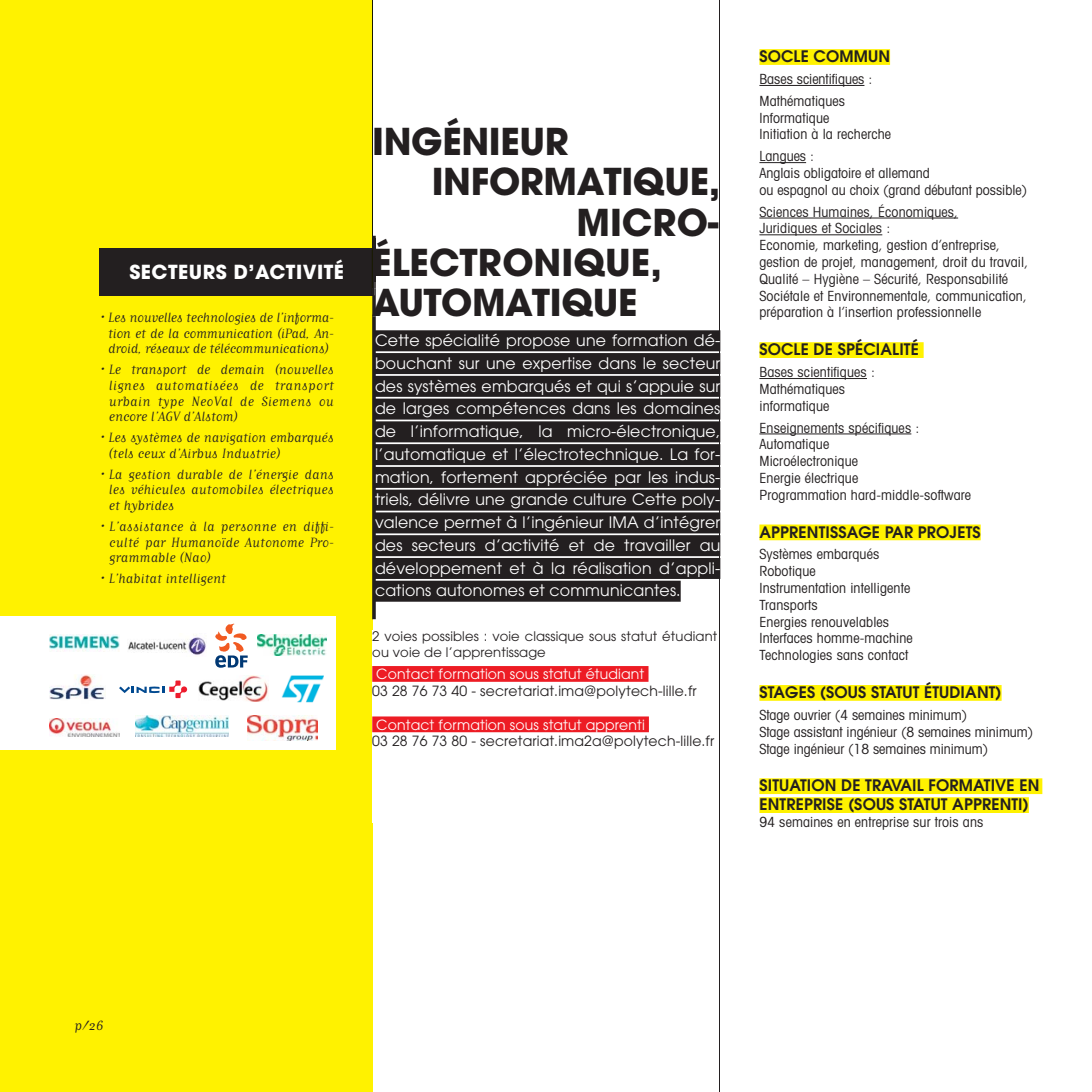
<style>
.page{position:relative;width:1092px;height:1092px;background:#fff}
.page>*{position:absolute;margin:0;border:0;box-sizing:border-box;transform-origin:0 0}
.t1{font:700 36.75px "Avant Garde";letter-spacing:-.01em;color:#231f20}
.t2{font:700 19.25px "Avant Garde";letter-spacing:.025em;color:#fff}
.t3{font:15.75px/22.8px "Avant Garde";letter-spacing:.01em;color:#fff;text-align:justify}
.t4{font:15.75px/15.8px "Matrix Script";color:#231f20;text-align:justify}
.t5{font:600 15.75px/18.9px "Avant Garde";letter-spacing:.01em;color:#231f20}
.t6{font:15.75px/15.8px "Matrix Script";letter-spacing:-.02em;color:#231f20;text-align:center}
.t7{font:condensed 14px/16.8px "Avant Garde";letter-spacing:.01em;color:#231f20}
.t8{font:14px "Avant Garde";letter-spacing:.01em;color:#231f20}
.t9{font:14px "Avant Garde";letter-spacing:.01em;color:#fff}
.t10{font:13.12px/16.8px "Avant Garde";letter-spacing:.01em;color:#231f20}
</style>
<div class="page">
<div style="left:0;top:0;width:372px;height:1091px;background:#fff200"></div>
<div style="left:759px;top:49px;width:131px;height:16px;background:#fff200"></div>
<hr style="left:759px;top:85px;width:105px;height:1px;background:#231f20">
<hr style="left:759px;top:162px;width:47px;height:1px;background:#231f20">
<hr style="left:759px;top:218px;width:199px;height:1px;background:#231f20">
<hr style="left:759px;top:234px;width:123px;height:1px;background:#231f20">
<div style="left:759px;top:342px;width:164px;height:16px;background:#fff200"></div>
<hr style="left:759px;top:378px;width:107px;height:1px;background:#231f20">
<hr style="left:759px;top:433px;width:152px;height:1px;background:#231f20">
<div style="left:759px;top:524px;width:221px;height:16px;background:#fff200"></div>
<div style="left:759px;top:685px;width:242px;height:15px;background:#fff200"></div>
<div style="left:759px;top:778px;width:283px;height:16px;background:#fff200"></div>
<div style="left:759px;top:797px;width:269px;height:15px;background:#fff200"></div>
<div style="left:372px;top:666px;width:276px;height:15px;background:#ed1c24"></div>
<div style="left:372px;top:716px;width:277px;height:16px;background:#ed1c24"></div>
<div style="left:99px;top:248px;width:275px;height:47px;background:#231f20"></div>
<hr style="left:372px;top:0;width:1px;height:248px;background:#181a00">
<hr style="left:719px;top:0;width:1px;height:1091px;background:#231f20">
<svg style="left:372px;top:236px;width:4px;height:383px"></svg>
<div style="left:0;top:616px;width:335px;height:134px;background:#fff"></div>
<div style="left:375px;top:330px;width:345px;height:21px;background:#231f20"></div>
<div style="left:375px;top:353px;width:345px;height:21px;background:#231f20"></div>
<div style="left:375px;top:376px;width:345px;height:21px;background:#231f20"></div>
<div style="left:375px;top:398px;width:345px;height:21px;background:#231f20"></div>
<div style="left:375px;top:421px;width:345px;height:21px;background:#231f20"></div>
<div style="left:375px;top:444px;width:345px;height:21px;background:#231f20"></div>
<div style="left:375px;top:467px;width:345px;height:21px;background:#231f20"></div>
<div style="left:375px;top:489px;width:345px;height:21px;background:#231f20"></div>
<div style="left:375px;top:512px;width:345px;height:21px;background:#231f20"></div>
<div style="left:375px;top:535px;width:345px;height:21px;background:#231f20"></div>
<div style="left:375px;top:558px;width:345px;height:21px;background:#231f20"></div>
<div style="left:375px;top:580px;width:305px;height:21px;background:#231f20"></div>
<img style="left:257px;top:635px;width:69px;height:20px">
<img style="left:198px;top:675px;width:70px;height:26px">
<img style="left:136px;top:715px;width:92px;height:21px">
<img style="left:50px;top:635px;width:70px;height:16px">
<img style="left:50px;top:675px;width:55px;height:25px">
<img style="left:282px;top:675px;width:41px;height:27px">
<img style="left:248px;top:715px;width:69px;height:25px">
<img style="left:128px;top:634px;width:78px;height:21px">
<svg style="left:119px;top:680px;width:68px;height:18px"></svg>
<img style="left:50px;top:718px;width:70px;height:18px">
<svg style="left:215px;top:623px;width:33px;height:44px"></svg>
<h1 class="t1" style="left:372px;top:128px;width:198px">INGÉNIEUR</h1>
<h1 class="t1" style="left:431px;top:168px;width:290px">INFORMATIQUE,</h1>
<h1 class="t1" style="left:576px;top:208px;width:144px">MICRO-</h1>
<h1 class="t1" style="left:391px;top:249px;width:272px">LECTRONIQUE,</h1>
<h1 class="t1" style="left:372px;top:289px;width:267px">AUTOMATIQUE</h1>
<h2 class="t2" style="left:129px;top:265px;width:264px">SECTEURS D’ACTIVITÉ <sup>É</sup></h2>
<p class="t6" style="left:100px;top:308px;width:235px">• Les nouvelles technologies de l’informa&shy;tion et de la communication (iPad, An&shy;droid, réseaux de télécommunications)</p>
<p class="t4" style="left:109px;top:361px;width:226px;text-indent:-8px">• Le transport de demain (nouvelles lignes automatisées de transport urbain type NeoVal de Siemens ou encore l’AGV d’Alstom)</p>
<p class="t4" style="left:109px;top:429px;width:227px;text-indent:-8px">• Les systèmes de navigation embarqués (tels ceux d’Airbus Industrie)</p>
<p class="t4" style="left:109px;top:465px;width:226px;text-indent:-8px">• La gestion durable de l’énergie dans les véhicules automobiles électriques et hybrides</p>
<p class="t4" style="left:109px;top:517px;width:226px;text-indent:-9px">• L’assistance à la personne en diffi&shy;culté par Humanoïde Autonome Pro&shy;grammable (Nao)</p>
<p class="t4" style="left:100px;top:570px;width:127px">• L’habitat intelligent</p>
<p class="t3" style="left:375px;top:330px;width:347px">Cette spécialité propose une formation dé&shy;bouchant sur une expertise dans le secteur des systèmes embarqués et qui s’appuie sur de larges compétences dans les domaines de l’informatique, la micro-électronique, l’automatique et l’électrotechnique. La for&shy;mation, fortement appréciée par les indus&shy;triels, délivre une grande culture Cette poly&shy;valence permet à l’ingénieur IMA d’intégrer des secteurs d’activité et de travailler au développement et à la réalisation d’appli&shy;cations autonomes et communicantes.</p>
<p class="t10" style="left:372px;top:628px;width:346px">2 voies possibles : voie classique sous statut étudiant ou voie de l’apprentissage</p>
<p class="t9" style="left:376px;top:668px;width:269px">Contact formation sous statut étudiant</p>
<p class="t8" style="left:372px;top:685px;width:326px">03 28 76 73 40 - secretariat.ima@polytech-lille.fr</p>
<p class="t9" style="left:376px;top:719px;width:270px">Contact formation sous statut apprenti</p>
<p class="t8" style="left:372px;top:736px;width:343px">03 28 76 73 80 - secretariat.ima2a@polytech-lille.fr</p>
<p class="t5" style="left:759px;top:48px;width:132px">SOCLE COMMUN</p>
<p class="t7" style="left:759px;top:69px;width:114px;line-height:21.7px">Bases scientifiques :<br>Mathématiques</p>
<p class="t7" style="left:759px;top:110px;width:133px">Informatique<br>Initiation à la recherche</p>
<p class="t7" style="left:759px;top:149px;width:269px">Langues :<br>Anglais obligatoire et allemand<br>ou espagnol au choix (grand débutant possible)</p>
<p class="t7" style="left:759px;top:204px;width:270px">Sciences Humaines, Économiques,<br>Juridiques et Sociales :<br>Economie, marketing, gestion d’entreprise, gestion de projet, management, droit du travail, Qualité – Hygiène – Sécurité, Responsabilité Sociétale et Environnementale, communication, préparation à l’insertion professionnelle</p>
<p class="t5" style="left:759px;top:341px;width:161px">SOCLE DE SPÉCIALITÉ</p>
<p class="t7" style="left:759px;top:365px;width:117px">Bases scientifiques :<br>Mathématiques informatique</p>
<p class="t7" style="left:759px;top:420px;width:213px">Enseignements spécifiques :<br>Automatique<br>Microélectronique<br>Energie électrique<br>Programmation hard-middle-software</p>
<p class="t5" style="left:759px;top:524px;width:223px">APPRENTISSAGE PAR PROJETS</p>
<p class="t7" style="left:759px;top:547px;width:155px">Systèmes embarqués<br>Robotique<br>Instrumentation intelligente<br>Transports<br>Energies renouvelables<br>Interfaces homme-machine<br>Technologies sans contact</p>
<p class="t5" style="left:759px;top:684px;width:244px">STAGES (SOUS STATUT ÉTUDIANT)</p>
<p class="t7" style="left:759px;top:707px;width:275px">Stage ouvrier (4 semaines minimum)<br>Stage assistant ingénieur (8 semaines minimum)<br>Stage ingénieur (18 semaines minimum)</p>
<p class="t5" style="left:759px;top:777px;width:281px">SITUATION DE TRAVAIL FORMATIVE EN<br>ENTREPRISE (SOUS STATUT APPRENTI)</p>
<p class="t7" style="left:759px;top:815px;width:225px">94 semaines en entreprise sur trois ans</p>
<p class="t4" style="left:74px;top:1016px;width:31px">p/26</p>
</div>
